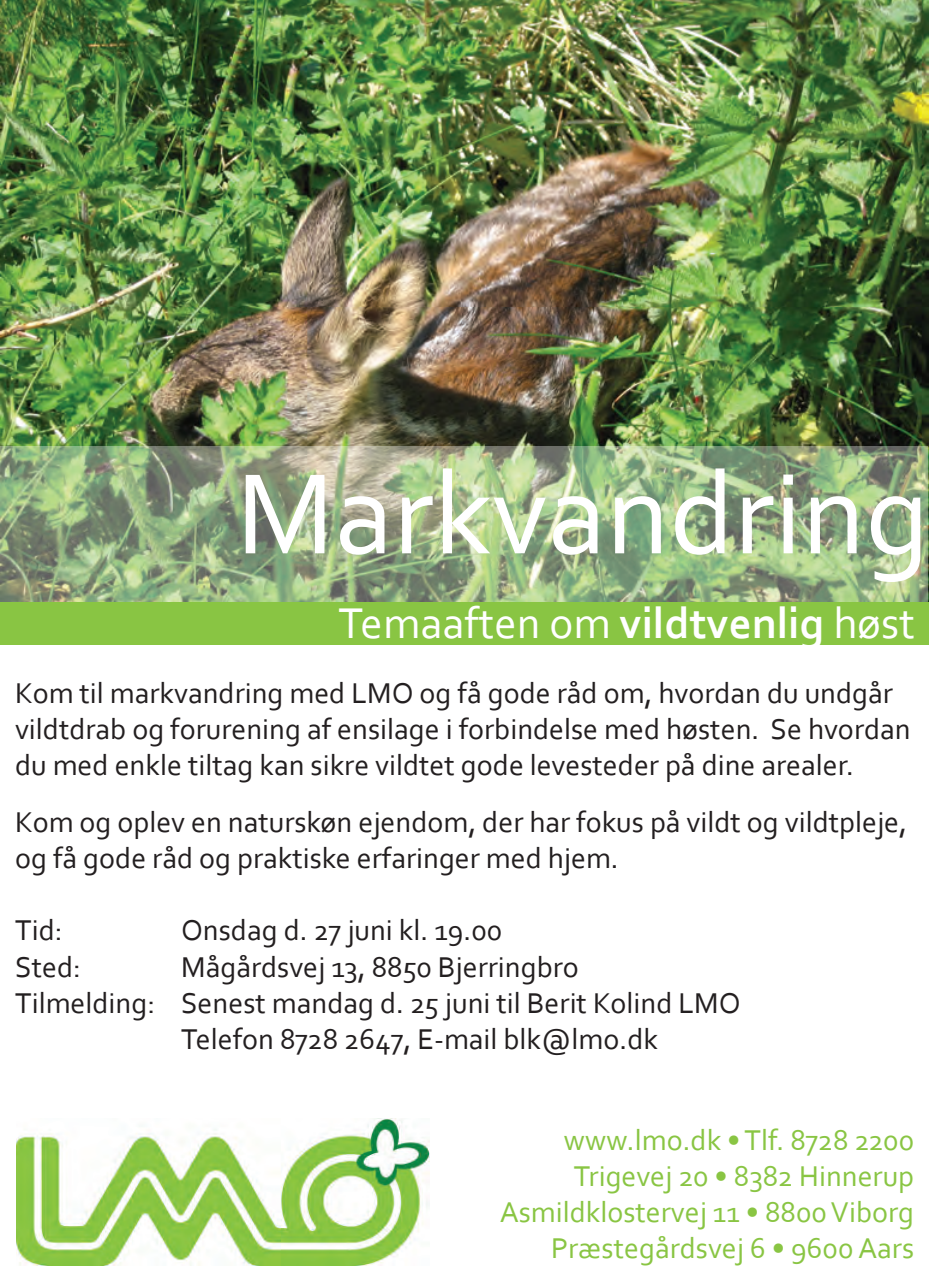
<style>
.page{position:relative;width:929px;height:1276px;background:#fff}
.page>*{position:absolute;margin:0;border:0;box-sizing:border-box;transform-origin:0 0}
.t1{font:120px "Corbel";color:#fff}
.t2{font:45px "Corbel";color:#fff}
.t3{font:30px/36px "Corbel";color:#231f20}
.t4{font:30px/36px "Corbel";color:#89c543;text-align:right}
.s1{font-weight:700}
</style>
<div class="page">
<img style="left:0;top:0;width:928px;height:602px">
<svg style="left:1px;top:446px;width:927px;height:156px;background:#95ac83"></svg>
<div style="left:1px;top:602px;width:927px;height:43px;background:#89c543"></div>
<img style="left:17px;top:1119px;width:412px;height:146px">
<h1 class="t1" style="left:236px;top:439px;width:694px">Markvandring</h1>
<h2 class="t2" style="left:338px;top:595px;width:578px">Temaaften om <span class="s1">vildtvenlig</span> høst</h2>
<p class="t3" style="left:15px;top:674px;width:896px">Kom til markvandring med LMO og få gode råd om, hvordan du undgår vildtdrab og forurening af ensilage i forbindelse med høsten. Se hvordan du med enkle tiltag kan sikre vildtet gode levesteder på dine arealer.</p>
<p class="t3" style="left:15px;top:803px;width:893px">Kom og oplev en naturskøn ejendom, der har fokus på vildt og vildtpleje, og få gode råd og praktiske erfaringer med hjem.</p>
<p class="t3" style="left:15px;top:911px;width:49px">Tid:</p>
<p class="t3" style="left:181px;top:911px;width:323px">Onsdag d. 27 juni kl. 19.00</p>
<p class="t3" style="left:15px;top:947px;width:67px">Sted:</p>
<p class="t3" style="left:181px;top:947px;width:399px">Mågårdsvej 13, 8850 Bjerringbro</p>
<p class="t3" style="left:15px;top:983px;width:727px">Tilmelding: Senest mandag d. 25 juni til Berit Kolind LMO</p>
<p class="t3" style="left:181px;top:1019px;width:478px">Telefon 8728 2647, E-mail blk@lmo.dk</p>
<p class="t4" style="left:499px;top:1121px;width:416px">www.lmo.dk • Tlf. 8728 2200<br>Trigevej 20 • 8382 Hinnerup<br>Asmildklostervej 11 • 8800 Viborg<br>Præstegårdsvej 6 • 9600 Aars</p>
</div>
